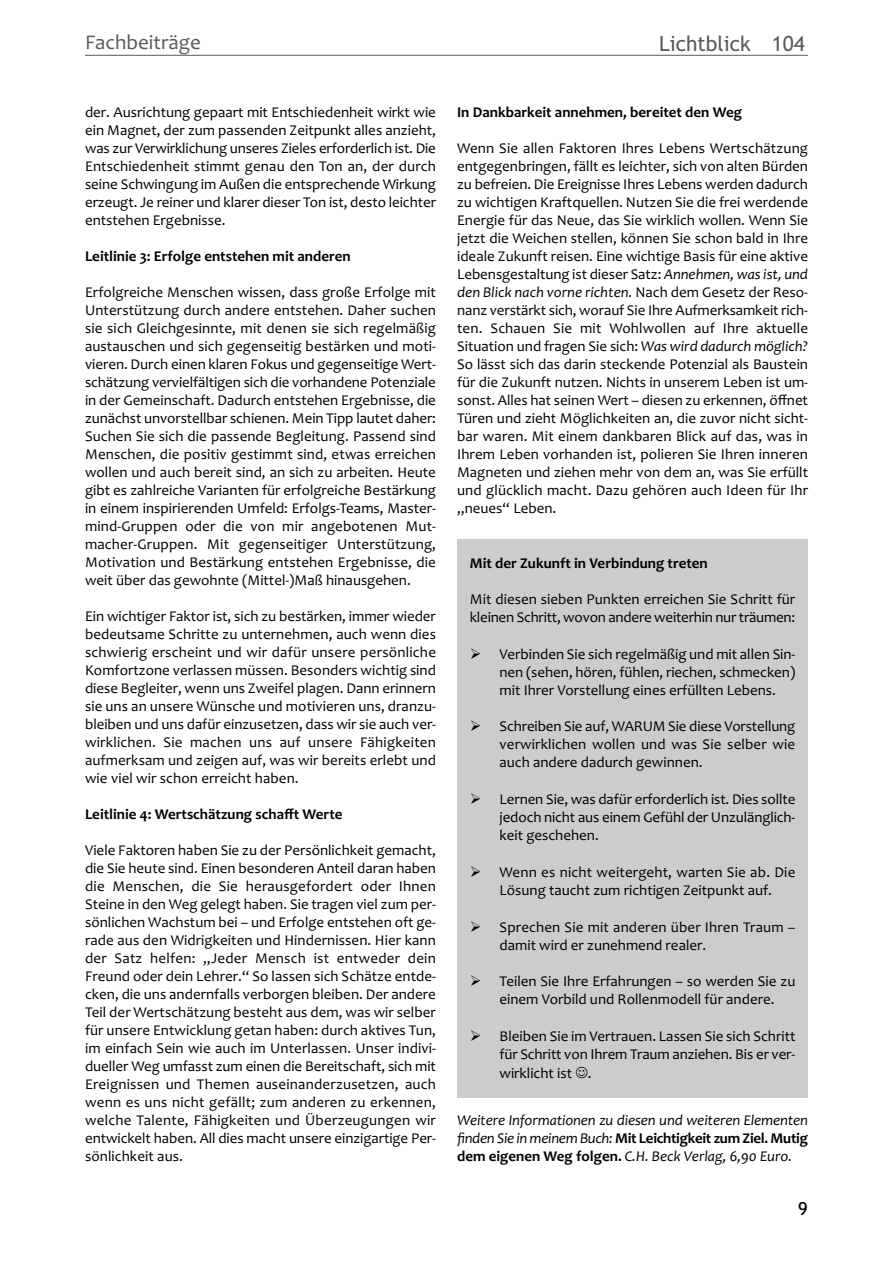
<style>
.page{position:relative;width:893px;height:1263px;background:#fff}
.page>*{position:absolute;margin:0;border:0;box-sizing:border-box;transform-origin:0 0}
.t1{font:21px "Trebuchet MS";color:#595959}
.t2{font:21px "Candara";color:#595959}
.t3{font:18px "Trebuchet MS";color:#000}
.t4{font:15px/18px "Candara";color:#000;text-align:justify}
.t5{font:italic 15px/18px "Candara";letter-spacing:-.01em;color:#000;text-align:justify}
.t6{font:700 15px "Candara";color:#000}
.s1{font-style:italic}
.s2{font-weight:700;font-style:normal}
</style>
<div class="page">
<hr style="left:85px;top:55px;width:723px;height:1px;background:#595959">
<div style="left:457px;top:539px;width:351px;height:559px;background:#ccc"></div>
<p class="t2" style="left:85px;top:35px;width:117px">Fachbeiträge</p>
<p class="t4" style="left:85px;top:105px;width:352px">der. Ausrichtung gepaart mit Entschiedenheit wirkt wie ein Magnet, der zum passenden Zeitpunkt alles anzieht, was zur Verwirklichung unseres Zieles erforderlich ist. Die Entschiedenheit stimmt genau den Ton an, der durch seine Schwingung im Außen die entsprechende Wirkung erzeugt. Je reiner und klarer dieser Ton ist, desto leichter entstehen Ergebnisse.</p>
<p class="t6" style="left:85px;top:251px;width:267px">Leitlinie 3: Erfolge entstehen mit anderen</p>
<p class="t4" style="left:85px;top:285px;width:352px">Erfolgreiche Menschen wissen, dass große Erfolge mit Unterstützung durch andere entstehen. Daher suchen sie sich Gleichgesinnte, mit denen sie sich regelmäßig austauschen und sich gegenseitig bestärken und moti‐ vieren. Durch einen klaren Fokus und gegenseitige Wert‐ schätzung vervielfältigen sich die vorhandene Potenziale in der Gemeinschaft. Dadurch entstehen Ergebnisse, die zunächst unvorstellbar schienen. Mein Tipp lautet daher:<br>Suchen Sie sich die passende Begleitung. Passend sind Menschen, die positiv gestimmt sind, etwas erreichen wollen und auch bereit sind, an sich zu arbeiten. Heute gibt es zahlreiche Varianten für erfolgreiche Bestärkung in einem inspirierenden Umfeld: Erfolgs‐Teams, Master‐ mind‐Gruppen oder die von mir angebotenen Mut ‐ macher‐Gruppen. Mit gegenseitiger Unterstützung, Motivation und Bestärkung entstehen Ergebnisse, die weit über das gewohnte (Mittel‐)Maß hinausgehen.</p>
<p class="t4" style="left:85px;top:609px;width:352px">Ein wichtiger Faktor ist, sich zu bestärken, immer wieder bedeutsame Schritte zu unternehmen, auch wenn dies schwierig erscheint und wir dafür unsere persönliche Komfortzone verlassen müssen. Besonders wichtig sind diese Begleiter, wenn uns Zweifel plagen. Dann erinnern sie uns an unsere Wünsche und motivieren uns, dranzu‐ bleiben und uns dafür einzusetzen, dass wir sie auch ver‐ wirklichen. Sie machen uns auf unsere Fähigkeiten aufmerksam und zeigen auf, was wir bereits erlebt und wie viel wir schon erreicht haben.</p>
<p class="t6" style="left:85px;top:809px;width:259px">Leitlinie 4: Wertschätzung schafft Werte</p>
<p class="t4" style="left:85px;top:843px;width:352px">Viele Faktoren haben Sie zu der Persönlichkeit gemacht, die Sie heute sind. Einen besonderen Anteil daran haben die Menschen, die Sie herausgefordert oder Ihnen Steine in den Weg gelegt haben. Sie tragen viel zum per‐ sönlichen Wachstum bei – und Erfolge entstehen oft ge‐ rade aus den Widrigkeiten und Hindernissen. Hier kann der Satz helfen: „Jeder Mensch ist entweder dein Freund oder dein Lehrer.“ So lassen sich Schätze entde‐ cken, die uns andernfalls verborgen bleiben. Der andere Teil der Wertschätzung besteht aus dem, was wir selber für unsere Entwicklung getan haben: durch aktives Tun, im einfach Sein wie auch im Unterlassen. Unser indivi‐ dueller Weg umfasst zum einen die Bereitschaft, sich mit Ereignissen und Themen auseinanderzusetzen, auch wenn es uns nicht gefällt; zum anderen zu erkennen, welche Talente, Fähigkeiten und Überzeugungen wir entwickelt haben. All dies macht unsere einzigartige Per‐ sönlichkeit aus.</p>
<p class="t1" style="left:659px;top:35px;width:147px">Lichtblick 104</p>
<p class="t6" style="left:457px;top:107px;width:286px">In Dankbarkeit annehmen, bereitet den Weg</p>
<p class="t4" style="left:457px;top:141px;width:352px">Wenn Sie allen Faktoren Ihres Lebens Wertschätzung entgegenbringen, fällt es leichter, sich von alten Bürden zu befreien. Die Ereignisse Ihres Lebens werden dadurch zu wichtigen Kraftquellen. Nutzen Sie die frei werdende Energie für das Neue, das Sie wirklich wollen. Wenn Sie jetzt die Weichen stellen, können Sie schon bald in Ihre ideale Zukunft reisen. Eine wichtige Basis für eine aktive Lebensgestaltung ist dieser Satz: <span class="s1">Annehmen, was ist, und den Blick nach vorne richten.</span> Nach dem Gesetz der Reso‐ nanz verstärkt sich, worauf Sie Ihre Aufmerksamkeit rich‐ ten. Schauen Sie mit Wohlwollen auf Ihre aktuelle Situation und fragen Sie sich: <span class="s1">Was wird dadurch möglich?<br></span>So lässt sich das darin steckende Potenzial als Baustein für die Zukunft nutzen. Nichts in unserem Leben ist um‐ sonst. Alles hat seinen Wert – diesen zu erkennen, öffnet Türen und zieht Möglichkeiten an, die zuvor nicht sicht‐ bar waren. Mit einem dankbaren Blick auf das, was in Ihrem Leben vorhanden ist, polieren Sie Ihren inneren Magneten und ziehen mehr von dem an, was Sie erfüllt und glücklich macht. Dazu gehören auch Ideen für Ihr „neues“ Leben.</p>
<p class="t6" style="left:470px;top:558px;width:239px">Mit der Zukunft in Verbindung treten</p>
<p class="t4" style="left:470px;top:592px;width:327px">Mit diesen sieben Punkten erreichen Sie Schritt für kleinen Schritt, wovon andere weiterhin nur träumen:</p>
<p class="t4" style="left:499px;top:646px;width:297px;text-indent:-30px">➢ Verbinden Sie sich regelmäßig und mit allen Sin‐ nen (sehen, hören, fühlen, riechen, schmecken) mit Ihrer Vorstellung eines erfüllten Lebens.</p>
<p class="t4" style="left:499px;top:719px;width:297px;text-indent:-30px">➢ Schreiben Sie auf, WARUM Sie diese Vorstellung verwirklichen wollen und was Sie selber wie auch andere dadurch gewinnen.</p>
<p class="t4" style="left:499px;top:792px;width:297px;text-indent:-30px">➢ Lernen Sie, was dafür erforderlich ist. Dies sollte jedoch nicht aus einem Gefühl der Unzulänglich‐ keit geschehen.</p>
<p class="t4" style="left:470px;top:864px;width:327px;text-align:center">➢ Wenn es nicht weitergeht, warten Sie ab. Die<br>Lösung taucht zum richtigen Zeitpunkt auf.</p>
<p class="t4" style="left:499px;top:919px;width:297px;text-indent:-30px">➢ Sprechen Sie mit anderen über Ihren Traum – damit wird er zunehmend realer.</p>
<p class="t4" style="left:470px;top:974px;width:327px;text-align:center">➢ Teilen Sie Ihre Erfahrungen – so werden Sie zu einem Vorbild und Rollenmodell für andere.</p>
<p class="t4" style="left:499px;top:1028px;width:297px;text-indent:-30px">➢ Bleiben Sie im Vertrauen. Lassen Sie sich Schritt für Schritt von Ihrem Traum anziehen. Bis er ver‐ wirklicht ist ☺.</p>
<p class="t5" style="left:457px;top:1113px;width:352px">Weitere Informationen zu diesen und weiteren Elementen finden Sie in meinem Buch: <span class="s2">Mit Leichtigkeit zum Ziel. Mutig dem eigenen Weg folgen.</span> C.H. Beck Verlag, 6,90 Euro.</p>
<p class="t3" style="left:798px;top:1202px;width:11px">9</p>
</div>
